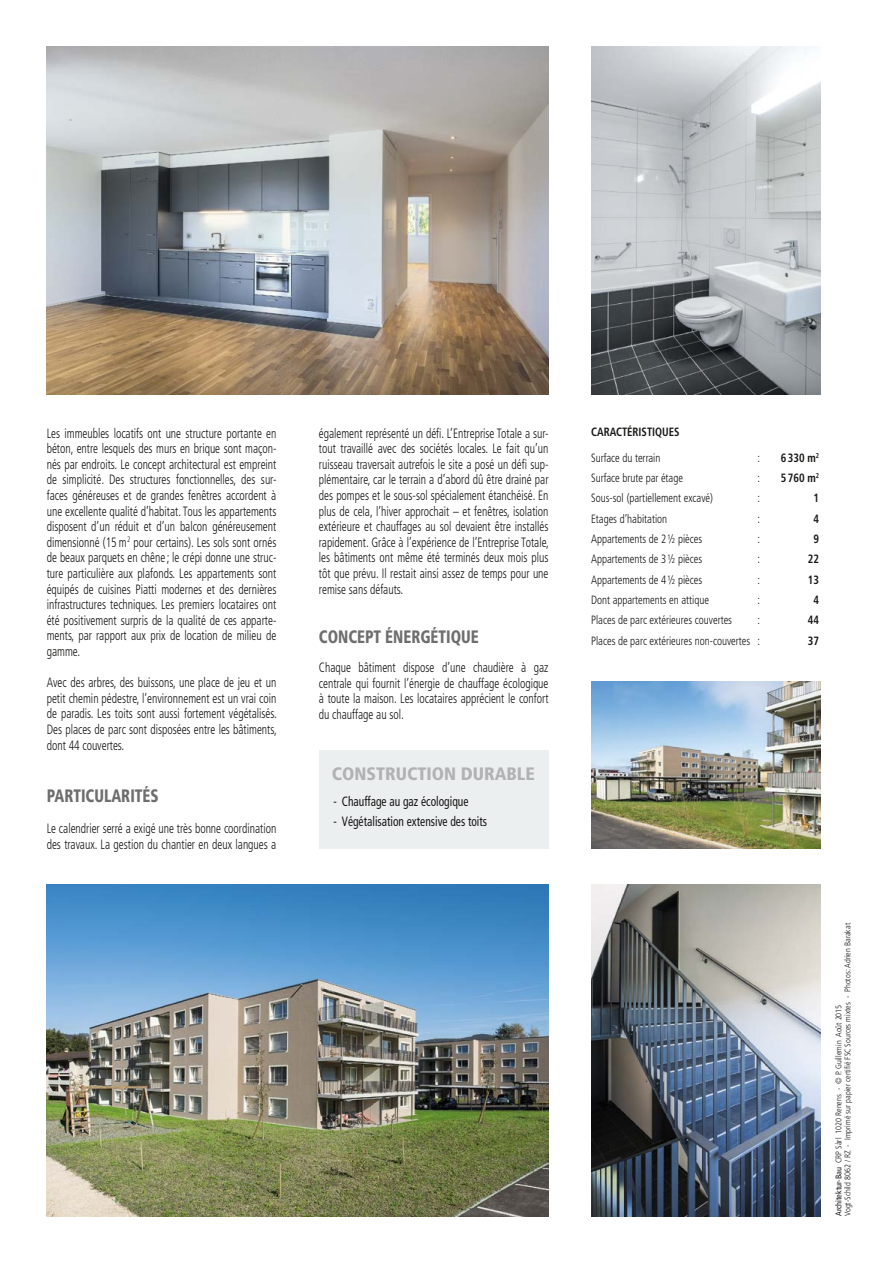
<style>
.page{position:relative;width:893px;height:1263px;background:#fff}
.page>*{position:absolute;margin:0;border:0;box-sizing:border-box;transform-origin:0 0}
.t1{font:900 condensed 18px "Frutiger";color:#6e6e6e;scale:.85 1}
.t2{font:900 condensed 18px "Frutiger";color:#b1b2b3}
.t3{font:300 condensed 13.5px/15.6px "Frutiger";color:#181716;text-align:justify;scale:.85 1}
.t4{font:condensed 13.5px "Frutiger";color:#181716;scale:.85 1}
.t5{font:300 condensed 12px "Frutiger";color:#181716;scale:.9 1}
.t6{font:700 condensed 12px "Frutiger";color:#181716;scale:.9 1}
.t7{font:300 condensed 8.25px/9px "Frutiger";color:#181716}
.s1{font-weight:400}
</style>
<div class="page">
<img style="left:591px;top:884px;width:230px;height:332px">
<img style="left:591px;top:47px;width:230px;height:347px">
<img style="left:591px;top:681px;width:230px;height:168px">
<img style="left:47px;top:884px;width:502px;height:332px">
<img style="left:47px;top:47px;width:502px;height:347px">
<div style="left:319px;top:751px;width:230px;height:98px;background:#eceff0"></div>
<p class="t3" style="left:47px;top:425px;width:272px">Les immeubles locatifs ont une structure portante en béton, entre lesquels des murs en brique sont maçon&shy;nés par endroits. Le concept architectural est empreint de simplicité. Des structures fonctionnelles, des sur&shy;faces généreuses et de grandes fenêtres accordent à une excellente qualité d’habitat. Tous les appartements disposent d’un réduit et d’un balcon généreusement dimensionné (15 m<sup>2</sup> pour certains). Les sols sont ornés de beaux parquets en chêne ; le crépi donne une struc&shy;ture particulière aux plafonds. Les appartements sont équipés de cuisines Piatti modernes et des dernières infrastructures techniques. Les premiers locataires ont été positivement surpris de la qualité de ces apparte&shy;ments, par rapport aux prix de location de milieu de gamme.</p>
<p class="t3" style="left:47px;top:675px;width:272px">Avec des arbres, des buissons, une place de jeu et un petit chemin pédestre, l’environnement est un vrai coin de paradis. Les toits sont aussi fortement végétalisés.<br>Des places de parc sont disposées entre les bâtiments, dont 44 couvertes.</p>
<h1 class="t1" style="left:47px;top:785px;width:77px">PARTICULARI</h1>
<h1 class="t1" style="left:135px;top:785px;width:30px">TÉS</h1>
<p class="t3" style="left:47px;top:821px;width:272px">Le calendrier serré a exigé une très bonne coordination des travaux. La gestion du chantier en deux langues a</p>
<p class="t3" style="left:319px;top:425px;width:272px">également représenté un défi. L’Entreprise Totale a sur&shy;tout travaillé avec des sociétés locales. Le fait qu’un ruisseau traversait autrefois le site a posé un défi sup&shy;plémentaire, car le terrain a d’abord dû être drainé par des pompes et le sous-sol spécialement étanchéisé. En plus de cela, l’hiver approchait – et fenêtres, isolation extérieure et chauffages au sol devaient être installés rapidement. Grâce à l’expérience de l’Entreprise Totale, les bâtiments ont même été terminés deux mois plus tôt que prévu. Il restait ainsi assez de temps pour une remise sans défauts.</p>
<h1 class="t1" style="left:319px;top:626px;width:190px">CONCEPT ÉNERGÉTIQUE</h1>
<p class="t3" style="left:319px;top:660px;width:272px">Chaque bâtiment dispose d’une chaudière à gaz centrale qui fournit l’énergie de chauffage écologique à toute la maison. Les locataires apprécient le confort du chauffage au sol.</p>
<h1 class="t2" style="left:332px;top:763px;width:205px">CONSTRUCTION DURABLE</h1>
<p class="t4" style="left:333px;top:793px;width:160px">- Chauffage au gaz écologique</p>
<p class="t4" style="left:333px;top:813px;width:182px">- Végétalisation extensive des toits</p>
<p class="t6" style="left:591px;top:425px;width:15px">CARACT</p>
<p class="t6" style="left:627px;top:425px;width:60px">ÉRISTIQUES</p>
<p class="t5" style="left:591px;top:451px;width:79px">Surface du terrain</p>
<p class="t5" style="left:758px;top:451px;width:4px">:</p>
<p class="t6" style="left:781px;top:451px;width:44px">6330 M<sup>2</sup></p>
<p class="t5" style="left:591px;top:471px;width:104px">Surface brute par étage</p>
<p class="t5" style="left:758px;top:471px;width:4px">:</p>
<p class="t6" style="left:781px;top:471px;width:44px">5760 M<sup>2</sup></p>
<p class="t5" style="left:591px;top:491px;width:137px">Sous-sol (partiellement excavé)</p>
<p class="t5" style="left:758px;top:491px;width:4px">:</p>
<p class="t6" style="left:813px;top:491px;width:8px">1</p>
<p class="t5" style="left:591px;top:512px;width:86px">Etages d’habitation</p>
<p class="t5" style="left:758px;top:512px;width:4px">:</p>
<p class="t6" style="left:813px;top:511px;width:8px">4</p>
<p class="t5" style="left:591px;top:532px;width:125px">Appartements de 2½ pièces</p>
<p class="t5" style="left:758px;top:532px;width:4px">:</p>
<p class="t6" style="left:813px;top:532px;width:8px">9</p>
<p class="t5" style="left:591px;top:552px;width:125px">Appartements de 3½ pièces</p>
<p class="t5" style="left:758px;top:552px;width:4px">:</p>
<p class="t6" style="left:808px;top:552px;width:14px">22</p>
<p class="t5" style="left:591px;top:573px;width:125px">Appartements de 4½ pièces</p>
<p class="t5" style="left:758px;top:573px;width:4px">:</p>
<p class="t6" style="left:808px;top:572px;width:14px">13</p>
<p class="t5" style="left:591px;top:593px;width:133px">Dont appartements en attique</p>
<p class="t5" style="left:758px;top:593px;width:4px">:</p>
<p class="t6" style="left:813px;top:593px;width:8px">4</p>
<p class="t5" style="left:591px;top:613px;width:158px">Places de parc extérieures couvertes</p>
<p class="t5" style="left:758px;top:613px;width:4px">:</p>
<p class="t6" style="left:808px;top:613px;width:14px">44</p>
<p class="t5" style="left:591px;top:634px;width:189px">Places de parc extérieures non-couvertes :</p>
<p class="t6" style="left:808px;top:633px;width:14px">37</p>
<p class="t7" style="left:834px;top:1216px;width:295px;rotate:-90deg"><span class="s1">Architektur-Bau</span> CRP Sàrl 1020 Renens - © P. Guillemin Août 2015<br>Vogt-Schild 8062 / RZ - Imprimé sur papier certifié FSC Sources mixtes - Photos: Adrien Barakat</p>
</div>
